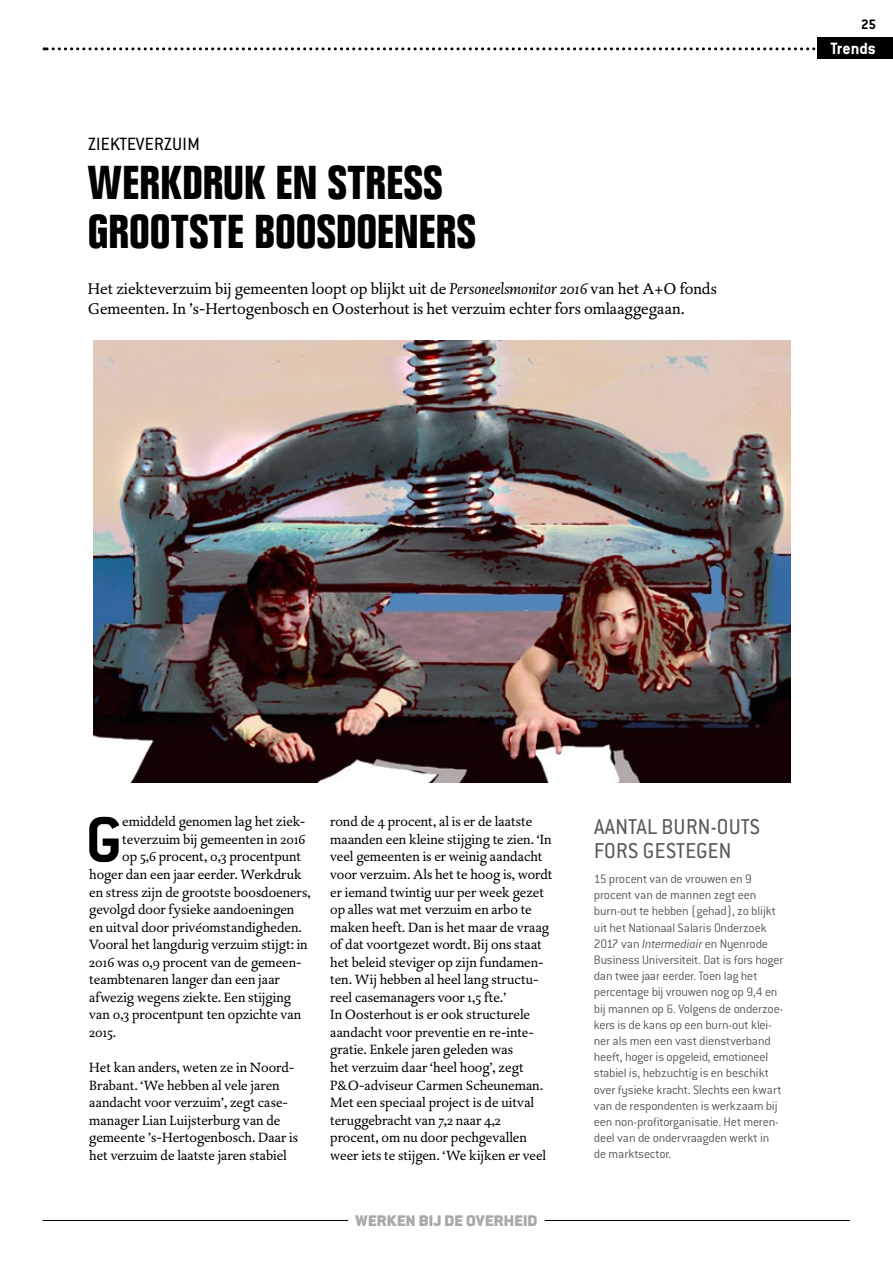
<style>
.page{position:relative;width:893px;height:1263px;background:#fff}
.page>*{position:absolute;margin:0;border:0;box-sizing:border-box;transform-origin:0 0}
.t1{font:700 69.6px "Conduit ITC";color:#000}
.t2{font:700 condensed 46.5px/48.9px "Folio Std";color:#000}
.t3{font:23.7px/24.6px "Conduit ITC";letter-spacing:.015em;color:#58595b}
.t4{font:19.5px "Conduit ITC";letter-spacing:.015em;color:#000}
.t5{font:700 18px "Conduit ITC";letter-spacing:-.005em;color:#fff}
.t6{font:16.8px "Conduit ITC Black";letter-spacing:.01em;color:#aba8a9}
.t7{font:16.2px/20.1px "DTL Dorian ST";letter-spacing:-.005em;color:#000}
.t8{font:700 15px "Conduit ITC";color:#000}
.t9{font:13.95px/17.5px "DTL Dorian ST";color:#000}
.t10{font:13.5px/16.2px "Conduit ITC Light";letter-spacing:-.015em;color:#58595b}
.s1{font-style:italic}
</style>
<div class="page">
<svg style="left:44px;top:47px;width:772px;height:3px"></svg>
<img style="left:93px;top:340px;width:697px;height:442px">
<div style="left:872px;top:37px;width:21px;height:21px;background:#000"></div>
<div style="left:817px;top:37px;width:59px;height:21px;background:#000"></div>
<hr style="left:545px;top:1220px;width:305px;height:1px;background:#000">
<hr style="left:43px;top:1220px;width:305px;height:1px;background:#000">
<div style="left:818px;top:37px;width:58px;height:22px;background:#000"></div>
<h3 class="t4" style="left:88px;top:132px;width:113px">ZIEKTEVERZUIM</h3>
<h2 class="t2" style="left:88px;top:159px;width:389px">WERKDRUK EN STRESS<br>GROOTSTE BOOSDOENERS</h2>
<p class="t7" style="left:88px;top:279px;width:630px">Het ziekteverzuim bij gemeenten loopt op blijkt uit de <span class="s1">Personeelsmonitor 2016</span> van het A+O fonds<br>Gemeenten. In ’s-Hertogenbosch en Oosterhout is het verzuim echter fors omlaaggegaan.</p>
<p class="t8" style="left:861px;top:15px;width:16px">25</p>
<p class="t5" style="left:824px;top:37px;width:54px">Rubriek</p>
<p class="t5" style="left:830px;top:37px;width:47px">Trends</p>
<h1 class="t1" style="left:86px;top:797px;width:38px">G</h1>
<p class="t9" style="left:122px;top:813px;width:184px">emiddeld genomen lag het ziek-</p>
<p class="t9" style="left:122px;top:831px;width:185px">teverzuim bij gemeenten in 2016</p>
<p class="t9" style="left:122px;top:849px;width:180px">op 5,6 procent, 0,3 procentpunt</p>
<p class="t9" style="left:89px;top:866px;width:214px">hoger dan een jaar eerder. Werkdruk</p>
<p class="t9" style="left:89px;top:884px;width:223px">en stress zijn de grootste boosdoeners,</p>
<p class="t9" style="left:89px;top:901px;width:207px">gevolgd door fysieke aandoeningen</p>
<p class="t9" style="left:89px;top:919px;width:214px">en uitval door privéomstandigheden.</p>
<p class="t9" style="left:89px;top:936px;width:220px">Vooral het langdurig verzuim stijgt: in</p>
<p class="t9" style="left:89px;top:954px;width:214px">2016 was 0,9 procent van de gemeen-</p>
<p class="t9" style="left:89px;top:971px;width:192px">teambtenaren langer dan een jaar</p>
<p class="t9" style="left:89px;top:989px;width:203px">afwezig wegens ziekte. Een stijging</p>
<p class="t9" style="left:89px;top:1006px;width:213px">van 0,3 procentpunt ten opzichte van</p>
<p class="t9" style="left:89px;top:1024px;width:28px">2015.</p>
<p class="t9" style="left:89px;top:1059px;width:210px">Het kan anders, weten ze in Noord-Brabant. ‘We hebben al vele jaren aandacht voor verzuim’, zegt case&shy;manager Lian Luijsterburg van de gemeente ’s-Hertogenbosch. Daar is het verzuim de laatste jaren stabiel</p>
<p class="t9" style="left:330px;top:813px;width:224px">rond de 4 procent, al is er de laatste maanden een kleine stijging te zien. ‘In veel gemeenten is er weinig aandacht voor verzuim. Als het te hoog is, wordt er iemand twintig uur per week gezet op alles wat met verzuim en arbo te maken heeft. Dan is het maar de vraag of dat voortgezet wordt. Bij ons staat het beleid steviger op zijn fundamen&shy;ten. Wij hebben al heel lang structu&shy;reel casemanagers voor 1,5 fte.’<br>In Oosterhout is er ook structurele aandacht voor preventie en re-inte&shy;gratie. Enkele jaren geleden was<br>het verzuim daar ‘heel hoog’, zegt P&amp;O-adviseur Carmen Scheuneman.<br>Met een speciaal project is de uitval teruggebracht van 7,2 naar 4,2 procent, om nu door pechgevallen weer iets te stijgen. ‘We kijken er veel</p>
<h3 class="t3" style="left:594px;top:813px;width:168px">AANTAL BURN-OUTS<br>FORS GESTEGEN</h3>
<p class="t10" style="left:594px;top:870px;width:191px">15 procent van de vrouwen en 9 procent van de mannen zegt een burn-out te hebben (gehad), zo blijkt uit het Nationaal Salaris Onderzoek 2017 van <span class="s1">Intermediair</span> en Nyenrode Business Universiteit. Dat is fors hoger dan twee jaar eerder. Toen lag het percentage bij vrouwen nog op 9,4 en bij mannen op 6. Volgens de onderzoe&shy;kers is de kans op een burn-out klei&shy;ner als men een vast dienstverband heeft, hoger is opgeleid, emotioneel stabiel is, hebzuchtig is en beschikt over fysieke kracht. Slechts een kwart van de respondenten is werkzaam bij een non-profitorganisatie. Het meren&shy;deel van de ondervraagden werkt in de marktsector.</p>
<p class="t6" style="left:356px;top:1210px;width:183px">WERKEN BIJ DE OVERHEID</p>
</div>
